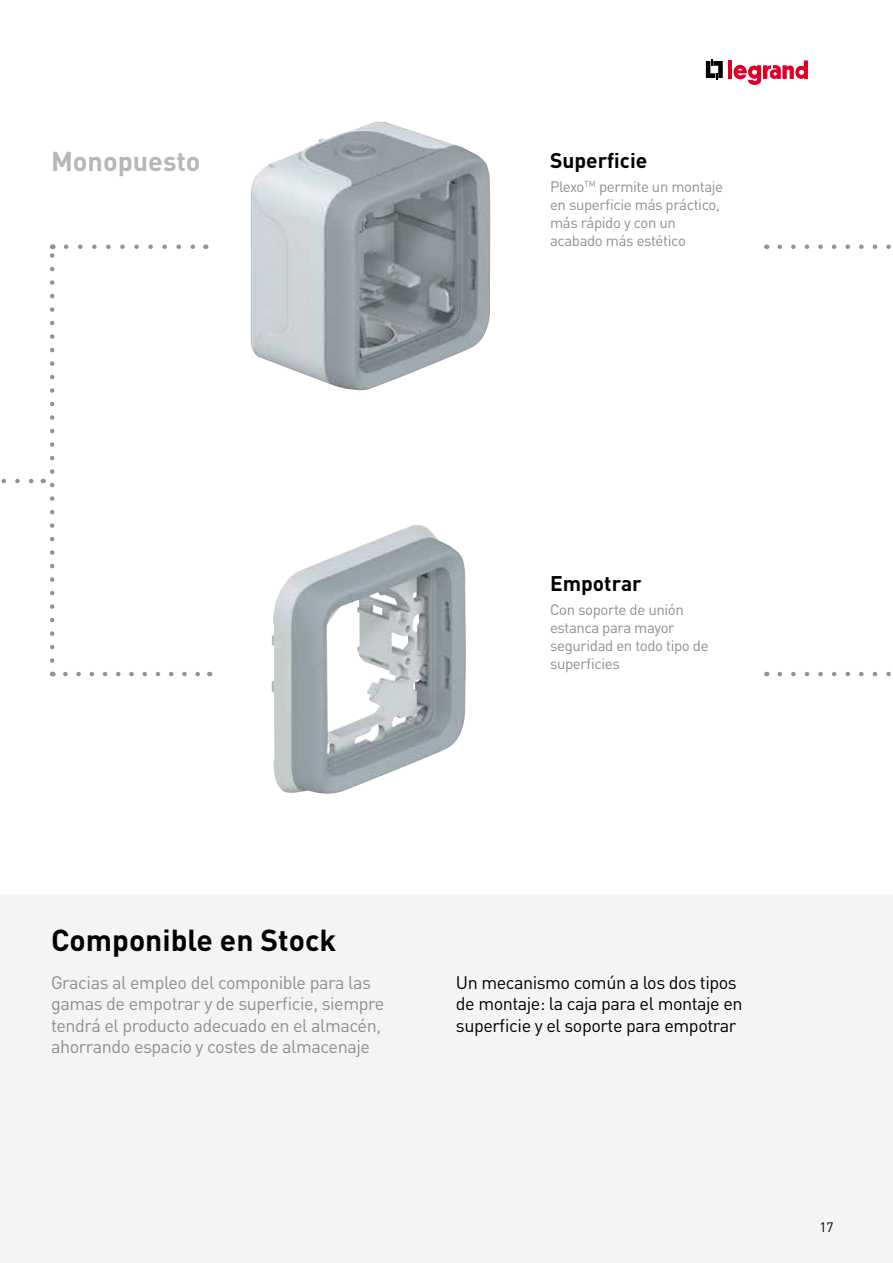
<style>
.page{position:relative;width:893px;height:1263px;background:#fff}
.page>*{position:absolute;margin:0;border:0;box-sizing:border-box;transform-origin:0 0}
.t1{font:700 30px "DIN Pro";color:#000}
.t2{font:700 27px "DIN Pro";color:#b6b7b8}
.t3{font:700 21px "DIN Pro";color:#000}
.t4{font:18px/21.6px "DIN Pro";letter-spacing:-.025em;color:#8c9091}
.t5{font:18px/21.6px "DIN Pro";letter-spacing:-.025em;color:#000}
.t6{font:15px/18px "DIN Pro";letter-spacing:-.025em;color:#8c9091}
.t7{font:13.5px "DIN Pro";color:#000}
</style>
<div class="page">
<div style="left:0;top:895px;width:893px;height:368px;background:#f4f4f5"></div>
<img style="left:250px;top:121px;width:241px;height:270px">
<img style="left:272px;top:525px;width:194px;height:269px">
<svg style="left:1px;top:479px;width:33px;height:4px"></svg>
<svg style="left:66px;top:244px;width:129px;height:5px"></svg>
<svg style="left:65px;top:672px;width:135px;height:4px"></svg>
<svg style="left:50px;top:244px;width:4px;height:417px"></svg>
<svg style="left:706px;top:60px;width:17px;height:20px"></svg>
<hr style="left:728px;top:61px;width:4px;height:18px;background:#e2001a">
<svg style="left:734px;top:61px;width:74px;height:24px"></svg>
<svg style="left:780px;top:244px;width:111px;height:5px"></svg>
<svg style="left:780px;top:672px;width:111px;height:4px"></svg>
<h2 class="t2" style="left:51px;top:143px;width:151px">Monopuesto</h2>
<h3 class="t3" style="left:550px;top:146px;width:99px">Superficie</h3>
<p class="t6" style="left:550px;top:177px;width:175px">Plexo<sup>TM</sup> permite un montaje en superficie más práctico, más rápido y con un acabado más estético</p>
<h3 class="t3" style="left:550px;top:569px;width:93px">Empotrar</h3>
<p class="t6" style="left:550px;top:599px;width:160px">Con soporte de unión estanca para mayor seguridad en todo tipo de superficies</p>
<h1 class="t1" style="left:51px;top:920px;width:287px">Componible en Stock</h1>
<p class="t4" style="left:51px;top:970px;width:335px">Gracias al empleo del componible para las gamas de empotrar y de superficie, siempre tendrá el producto adecuado en el almacén, ahorrando espacio y costes de almacenaje</p>
<p class="t5" style="left:456px;top:970px;width:288px">Un mecanismo común a los dos tipos de montaje: la caja para el montaje en superficie y el soporte para empotrar</p>
<p class="t7" style="left:819px;top:1218px;width:16px">17</p>
</div>
